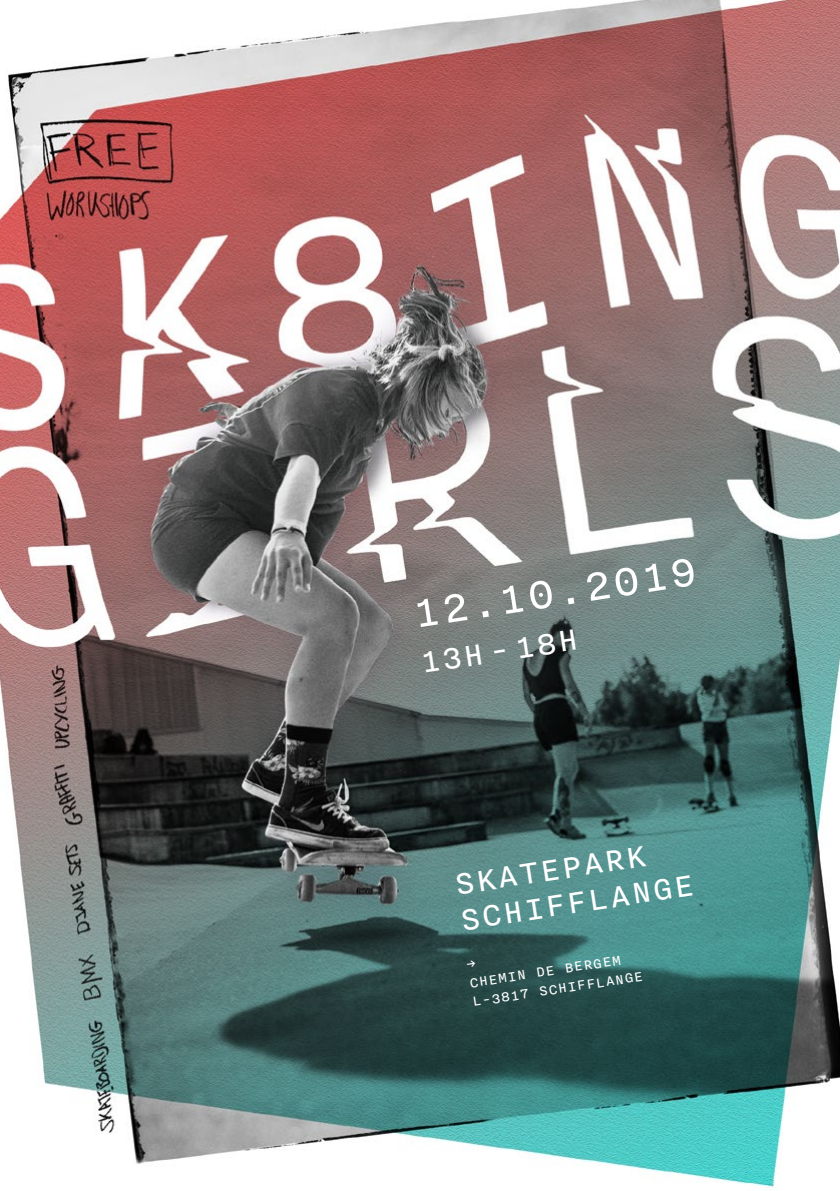
<style>
.page{position:relative;width:840px;height:1191px;background:#fff}
.page>*{position:absolute;margin:0;border:0;box-sizing:border-box;transform-origin:0 0}
.t1{font:48px "Nitti Basic";color:#fff}
.t2{font:36px/36px "Nitti Basic";color:#fff}
.t3{font:16px/19.4px "Nitti Basic";color:#fff}
</style>
<div class="page">
<img style="left:0;top:0;width:839px;height:1191px">
<h1 class="t1" style="left:408px;top:588px;width:289px;rotate:-9deg">12.10.2019</h1>
<h2 class="t2" style="left:417px;top:644px;width:162px;rotate:-9deg">13H-18H</h2>
<h2 class="t2" style="left:451px;top:866px;width:239px;rotate:-9deg">SKATEPARK<br>SCHIFFLANGE</h2>
<p class="t3" style="left:464px;top:953px;width:174px;rotate:-9deg">→<br>CHEMIN DE BERGEM<br>L-3817 SCHIFFLANGE</p>
</div>
